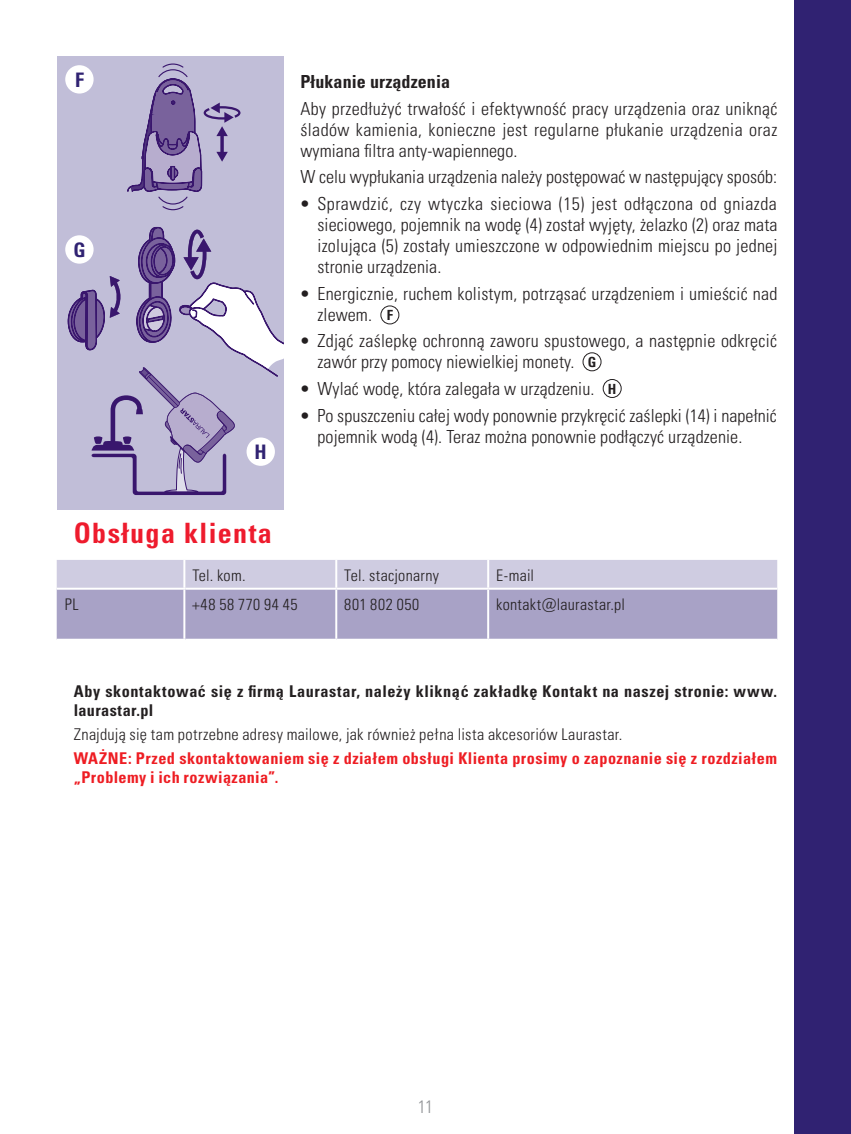
<style>
.page{position:relative;width:851px;height:1134px;background:#fff}
.page>*{position:absolute;margin:0;border:0;box-sizing:border-box;transform-origin:0 0}
.t1{font:28px "Univers LTCYR 67 Bold Cond";letter-spacing:.05em;color:#ee1b2d}
.tekst-normal{font:700 condensed 20px "Univers LT Std";color:#302272}
.tekst-normal-2{font:18px/21px "Univers LTCYR 47 Light Cond";letter-spacing:.005em;color:#231f20}
.tekst-normal-3{font:18px "Univers LTCYR 67 Bold Cond";letter-spacing:.005em;color:#231f20}
.t2{font:18px "Univers LTCYR 47 Light Cond";color:#939598}
.tekst-normal-4{font:16.2px/18.8px "Univers LTCYR 67 Bold Cond";letter-spacing:.03em;color:#ee1d23}
.tekst-normal-5{font:16.2px/18.8px "Univers LTCYR 67 Bold Cond";letter-spacing:.035em;color:#231f20}
.tekst-normal-6{font:16.2px "Univers LTCYR 47 Light Cond";letter-spacing:.02em;color:#231f20}
.texte_courant{font:16px "Univers LTCYR 47 Light Cond";letter-spacing:.02em;color:#231f20}
.texte_courant-2{font:16px "Univers LTCYR 47 Light Cond";letter-spacing:.045em;color:#231f20}
.texte_courant-3{font:16px "Univers LTCYR 47 Light Cond";letter-spacing:.04em;color:#231f20}
.tekst-normal-7{font:700 condensed 14px "Univers LT Std";color:#231f20}
</style>
<div class="page">
<div style="left:57px;top:57px;width:226px;height:453px;background:#c1bed8"></div>
<svg style="left:127px;top:63px;width:113px;height:148px"></svg>
<svg style="left:68px;top:227px;width:215px;height:268px"></svg>
<div style="left:380px;top:305px;width:19px;height:19px;border:1px solid #231f20;border-radius:50%"></div>
<div style="left:582px;top:352px;width:19px;height:19px;border:1px solid #231f20;border-radius:50%"></div>
<div style="left:602px;top:379px;width:19px;height:19px;border:1px solid #231f20;border-radius:50%"></div>
<svg style="left:57px;top:560px;width:720px;height:79px;background:#b6b1d0"></svg>
<hr style="left:183px;top:560px;width:2px;height:28px;background:#fff">
<hr style="left:57px;top:588px;width:128px;height:2px;background:#fff">
<hr style="left:183px;top:590px;width:2px;height:49px;background:#fff">
<hr style="left:335px;top:560px;width:2px;height:28px;background:#fff">
<hr style="left:487px;top:560px;width:2px;height:28px;background:#fff">
<hr style="left:185px;top:588px;width:151px;height:2px;background:#fff">
<hr style="left:336px;top:588px;width:152px;height:2px;background:#fff">
<hr style="left:335px;top:590px;width:2px;height:49px;background:#fff">
<hr style="left:488px;top:588px;width:289px;height:2px;background:#fff">
<hr style="left:487px;top:590px;width:2px;height:49px;background:#fff">
<div style="left:65px;top:65px;width:29px;height:29px;background:#fff;border-radius:50%"></div>
<div style="left:65px;top:235px;width:29px;height:29px;background:#fff;border-radius:50%"></div>
<div style="left:246px;top:437px;width:29px;height:29px;background:#fff;border-radius:50%"></div>
<div style="left:794px;top:0;width:56px;height:1134px;background:#302272"></div>
<p class="tekst-normal" style="left:75px;top:67px;width:10px">F</p>
<p class="tekst-normal" style="left:73px;top:237px;width:14px">G</p>
<p class="tekst-normal" style="left:254px;top:439px;width:14px">H</p>
<p class="t1" style="left:74px;top:516px;width:199px">Obsługa klienta</p>
<p class="tekst-normal-3" style="left:300px;top:71px;width:151px">Płukanie urządzenia</p>
<p class="tekst-normal-2" style="left:300px;top:97px;width:478px;text-align:justify">Aby przedłużyć trwałość i efektywność pracy urządzenia oraz uniknąć śladów kamienia, konieczne jest regularne płukanie urządzenia oraz wymiana filtra anty-wapiennego.</p>
<p class="tekst-normal-2" style="left:300px;top:166px;width:478px">W celu wypłukania urządzenia należy postępować w następujący sposób:</p>
<p class="tekst-normal-2" style="left:317px;top:192px;width:461px;text-align:justify;text-indent:-17px">• Sprawdzić, czy wtyczka sieciowa (15) jest odłączona od gniazda sieciowego, pojemnik na wodę (4) został wyjęty, żelazko (2) oraz mata izolująca (5) zostały umieszczone w odpowiednim miejscu po jednej stronie urządzenia.</p>
<p class="tekst-normal-2" style="left:317px;top:282px;width:461px;text-indent:-17px">• Energicznie, ruchem kolistym, potrząsać urządzeniem i umieścić nad zlewem.</p>
<p class="tekst-normal-7" style="left:387px;top:306px;width:8px">F</p>
<p class="tekst-normal-2" style="left:317px;top:330px;width:461px;text-indent:-17px">• Zdjąć zaślepkę ochronną zaworu spustowego, a następnie odkręcić zawór przy pomocy niewielkiej monety.</p>
<p class="tekst-normal-7" style="left:587px;top:353px;width:10px">G</p>
<p class="tekst-normal-2" style="left:300px;top:377px;width:295px">• Wylać wodę, która zalegała w urządzeniu.</p>
<p class="tekst-normal-7" style="left:607px;top:380px;width:10px">H</p>
<p class="tekst-normal-2" style="left:317px;top:404px;width:461px;text-indent:-17px">• Po spuszczeniu całej wody ponownie przykręcić zaślepki (14) i napełnić pojemnik wodą (4). Teraz można ponownie podłączyć urządzenie.</p>
<p class="texte_courant" style="left:192px;top:564px;width:55px">Tel. kom.</p>
<p class="texte_courant" style="left:344px;top:564px;width:96px">Tel. stacjonarny</p>
<p class="texte_courant" style="left:496px;top:564px;width:39px">E-mail</p>
<p class="texte_courant" style="left:65px;top:593px;width:15px">PL</p>
<p class="texte_courant-2" style="left:192px;top:593px;width:107px">+48 58 770 94 45</p>
<p class="texte_courant-3" style="left:344px;top:593px;width:76px">801 802 050</p>
<p class="texte_courant" style="left:496px;top:593px;width:130px">kontakt@laurastar.pl</p>
<p class="tekst-normal-5" style="left:74px;top:681px;width:704px">Aby skontaktować się z firmą Laurastar, należy kliknąć zakładkę Kontakt na naszej stronie: www. laurastar.pl</p>
<p class="tekst-normal-6" style="left:74px;top:723px;width:550px">Znajdują się tam potrzebne adresy mailowe, jak również pełna lista akcesoriów Laurastar.</p>
<p class="tekst-normal-4" style="left:74px;top:748px;width:704px">WAŻNE: Przed skontaktowaniem się z działem obsługi Klienta prosimy o zapoznanie się z rozdziałem „Problemy i ich rozwiązania”.</p>
<p class="t2" style="left:418px;top:1094px;width:17px">11</p>
</div>
